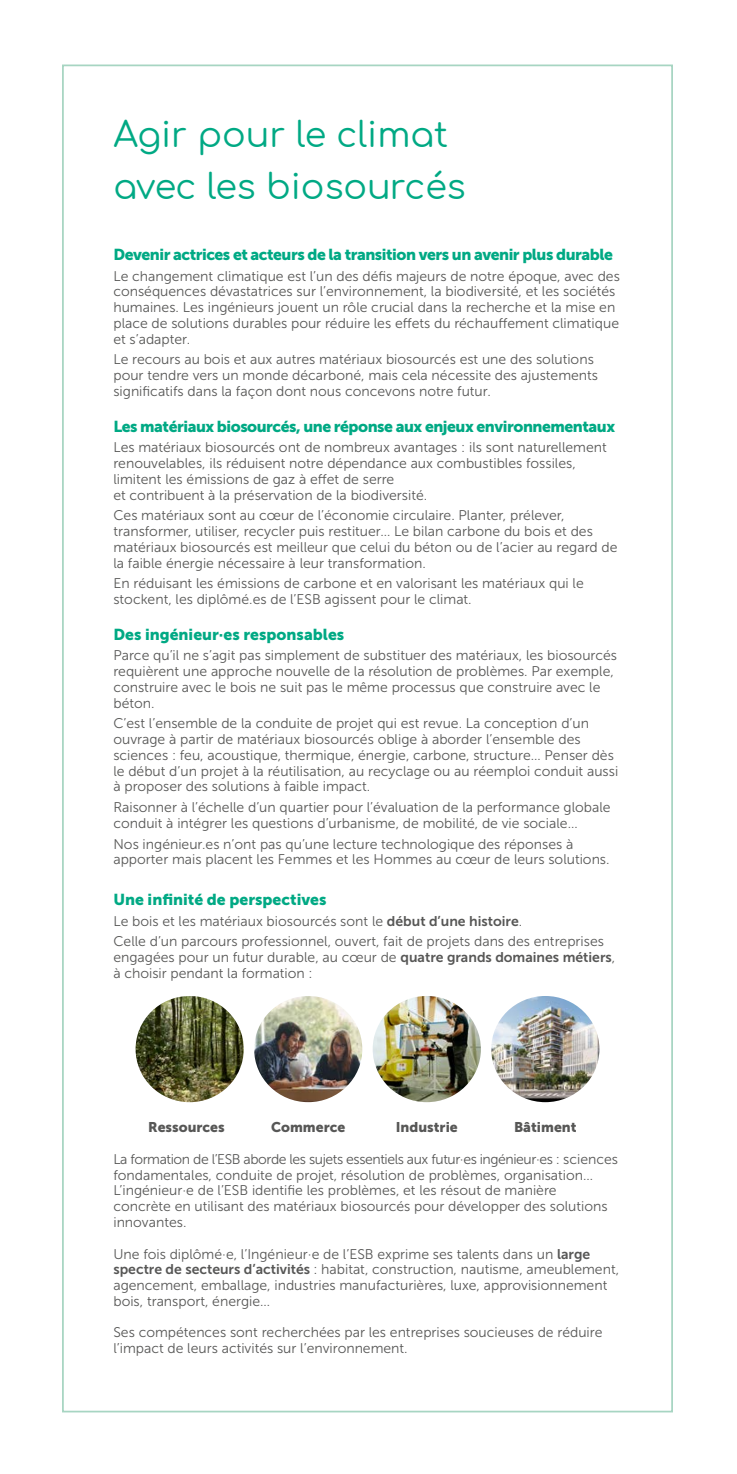
<style>
.page{position:relative;width:737px;height:1474px;background:#fff}
.page>*{position:absolute;margin:0;border:0;box-sizing:border-box;transform-origin:0 0}
.t1{font:35px/52px "Comfortaa";color:#00a984}
.t2{font:15.75px "Museo Sans 900";letter-spacing:-.03em;color:#00a984}
.t3{font:15.75px "Museo Sans 900";color:#00a984}
.t4{font:14px/15.8px "Museo Sans 300";color:#575756}
.t5{font:14px "Museo Sans 900";color:#575756}
.s1{font-family:"Museo Sans 700"}
</style>
<div class="page">
<img style="left:136px;top:996px;width:108px;height:106px">
<img style="left:491px;top:996px;width:108px;height:106px">
<img style="left:373px;top:996px;width:108px;height:106px">
<img style="left:254px;top:996px;width:108px;height:106px">
<h1 class="t1" style="left:113px;top:104px;width:354px">Agir pour le climat avec les biosourcés</h1>
<p class="t2" style="left:113px;top:245px;width:501px">Devenir actrices et acteurs de la transition vers un avenir plus durable</p>
<p class="t4" style="left:113px;top:268px;width:508px">Le changement climatique est l’un des défis majeurs de notre époque, avec des conséquences dévastatrices sur l’environnement, la biodiversité, et les sociétés humaines. Les ingénieurs jouent un rôle crucial dans la recherche et la mise en place de solutions durables pour réduire les effets du réchauffement climatique et s’adapter.</p>
<p class="t4" style="left:113px;top:352px;width:486px">Le recours au bois et aux autres matériaux biosourcés est une des solutions pour tendre vers un monde décarboné, mais cela nécessite des ajustements significatifs dans la façon dont nous concevons notre futur.</p>
<p class="t2" style="left:113px;top:417px;width:503px">Les matériaux biosourcés, une réponse aux enjeux environnementaux</p>
<p class="t4" style="left:113px;top:440px;width:495px">Les matériaux biosourcés ont de nombreux avantages : ils sont naturellement renouvelables, ils réduisent notre dépendance aux combustibles fossiles, limitent les émissions de gaz à effet de serre<br>et contribuent à la préservation de la biodiversité.</p>
<p class="t4" style="left:113px;top:507px;width:505px">Ces matériaux sont au cœur de l’économie circulaire. Planter, prélever, transformer, utiliser, recycler puis restituer… Le bilan carbone du bois et des matériaux biosourcés est meilleur que celui du béton ou de l’acier au regard de la faible énergie nécessaire à leur transformation.</p>
<p class="t4" style="left:113px;top:575px;width:472px">En réduisant les émissions de carbone et en valorisant les matériaux qui le stockent, les diplômé.es de l’ESB agissent pour le climat.</p>
<p class="t3" style="left:113px;top:625px;width:232px">Des ingénieur·es responsables</p>
<p class="t4" style="left:113px;top:647px;width:505px">Parce qu’il ne s’agit pas simplement de substituer des matériaux, les biosourcés requièrent une approche nouvelle de la résolution de problèmes. Par exemple, construire avec le bois ne suit pas le même processus que construire avec le béton.</p>
<p class="t4" style="left:113px;top:715px;width:506px">C’est l’ensemble de la conduite de projet qui est revue. La conception d’un ouvrage à partir de matériaux biosourcés oblige à aborder l’ensemble des sciences : feu, acoustique, thermique, énergie, carbone, structure… Penser dès le début d’un projet à la réutilisation, au recyclage ou au réemploi conduit aussi à proposer des solutions à faible impact.</p>
<p class="t4" style="left:113px;top:799px;width:499px">Raisonner à l’échelle d’un quartier pour l’évaluation de la performance globale conduit à intégrer les questions d’urbanisme, de mobilité, de vie sociale…</p>
<p class="t4" style="left:113px;top:836px;width:498px">Nos ingénieur.es n’ont pas qu’une lecture technologique des réponses à apporter mais placent les Femmes et les Hommes au cœur de leurs solutions.</p>
<p class="t3" style="left:113px;top:890px;width:215px">Une infinité de perspectives</p>
<p class="t4" style="left:113px;top:910px;width:492px;line-height:20.7px">Le bois et les matériaux biosourcés sont le <span class="s1">début d’une histoire</span>.<br>Celle d’un parcours professionnel, ouvert, fait de projets dans des entreprises</p>
<p class="t4" style="left:113px;top:949px;width:503px">engagées pour un futur durable, au cœur de <span class="s1">quatre grands domaines métiers</span>, à choisir pendant la formation :</p>
<p class="t5" style="left:148px;top:1118px;width:78px">Ressources</p>
<p class="t5" style="left:271px;top:1118px;width:76px">Commerce</p>
<p class="t5" style="left:396px;top:1118px;width:63px">Industrie</p>
<p class="t5" style="left:514px;top:1118px;width:64px">Bâtiment</p>
<p class="t4" style="left:113px;top:1151px;width:506px">La formation de l’ESB aborde les sujets essentiels aux futur·es ingénieur·es : sciences fondamentales, conduite de projet, résolution de problèmes, organisation… L’ingénieur·e de l’ESB identifie les problèmes, et les résout de manière<br>concrète en utilisant des matériaux biosourcés pour développer des solutions innovantes.</p>
<p class="t4" style="left:113px;top:1245px;width:507px">Une fois diplômé·e, l’Ingénieur·e de l’ESB exprime ses talents dans un <span class="s1">large spectre de secteurs d’activités</span> : habitat, construction, nautisme, ameublement, agencement, emballage, industries manufacturières, luxe, approvisionnement bois, transport, énergie…</p>
<p class="t4" style="left:113px;top:1324px;width:490px">Ses compétences sont recherchées par les entreprises soucieuses de réduire l’impact de leurs activités sur l’environnement.</p>
</div>
